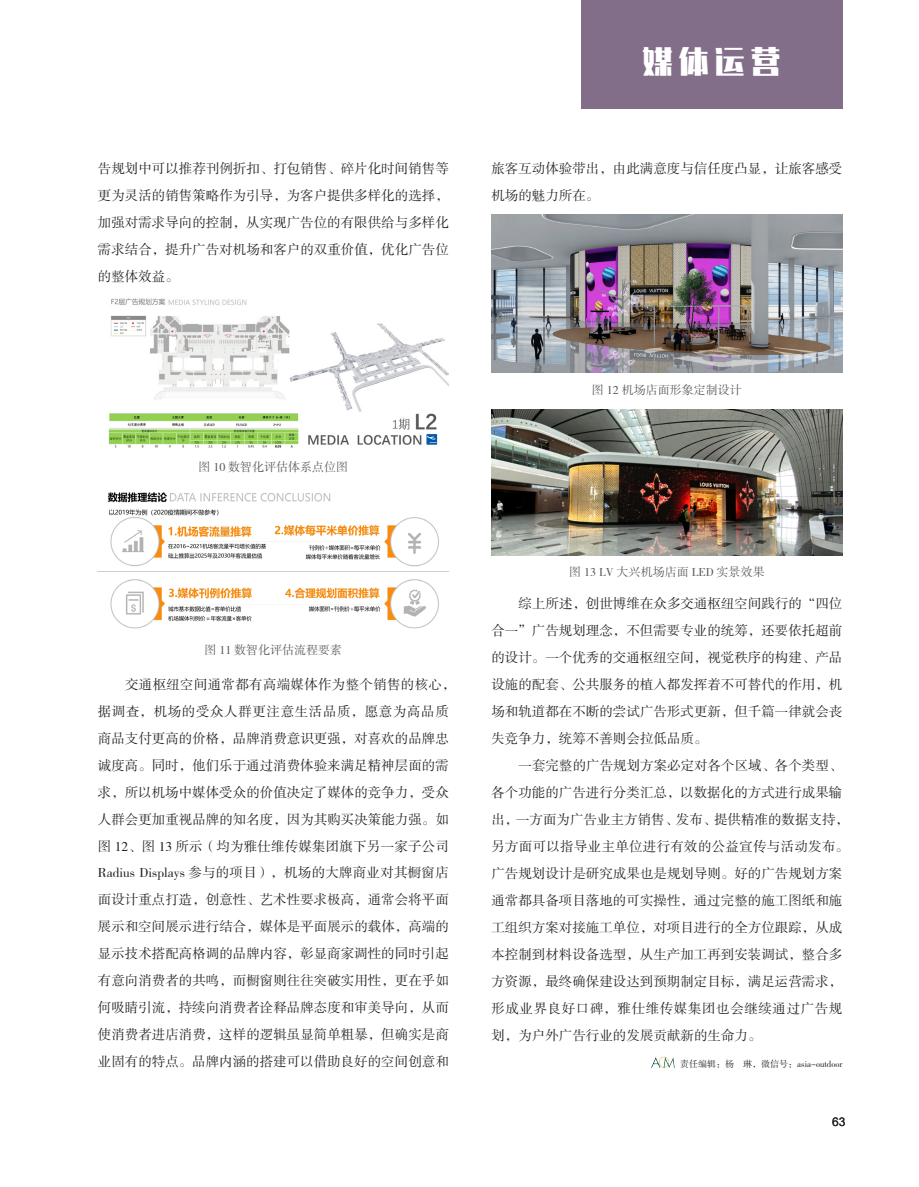
<style>
.page{position:relative;width:919px;height:1187px;background:#fff}
.page>*{position:absolute;margin:0;border:0;box-sizing:border-box;transform-origin:0 0}
.t1{font:30px "Zhenyan GB";color:#fff}
.缩进{font:13.5px/27px "FZSSK GBK1 0";color:#231f20}
.t2{font:12px "FZSSK GBK1 0";color:#57585a}
.t3{font:12px "Arial";color:#231f20}
.t4{font:9px "FZSSK GBK1 0";color:#231f20}
</style>
<div class="page">
<div style="left:580px;top:0;width:262px;height:108px;background:#836e89"></div>
<img style="left:651px;top:1056px;width:24px;height:11px">
<img style="left:108px;top:298px;width:341px;height:150px">
<img style="left:98px;top:492px;width:351px;height:137px">
<img style="left:491px;top:214px;width:351px;height:158px">
<img style="left:491px;top:409px;width:351px;height:146px">
<p class="缩进" style="left:98px;top:156px;width:352px;text-align:justify">告规划中可以推荐刊例折扣、打包销售、碎片化时间销售等更为灵活的销售策略作为引导，为客户提供多样化的选择，加强对需求导向的控制，从实现广告位的有限供给与多样化需求结合，提升广告对机场和客户的双重价值，优化广告位的整体效益。</p>
<p class="t2" style="left:198px;top:461px;width:151px">图 10 数智化评估体系点位图</p>
<p class="t2" style="left:204px;top:643px;width:139px">图 11 数智化评估流程要素</p>
<p class="缩进" style="left:98px;top:671px;width:359px;text-indent:27px">交通枢纽空间通常都有高端媒体作为整个销售的核心，据调查，机场的受众人群更注意生活品质，愿意为高品质商品支付更高的价格，品牌消费意识更强，对喜欢的品牌忠诚度高。同时，他们乐于通过消费体验来满足精神层面的需求，所以机场中媒体受众的价值决定了媒体的竞争力，受众人群会更加重视品牌的知名度，因为其购买决策能力强。如图 12、图 13 所示（均为雅仕维传媒集团旗下另一家子公司<br>Radius Displays 参与的项目），机场的大牌商业对其橱窗店面设计重点打造，创意性、艺术性要求极高，通常会将平面展示和空间展示进行结合，媒体是平面展示的载体，高端的显示技术搭配高格调的品牌内容，彰显商家调性的同时引起有意向消费者的共鸣，而橱窗则往往突破实用性，更在乎如何吸睛引流，持续向消费者诠释品牌态度和审美导向，从而使消费者进店消费，这样的逻辑虽显简单粗暴，但确实是商业固有的特点。品牌内涵的搭建可以借助良好的空间创意和</p>
<h1 class="t1" style="left:642px;top:44px;width:140px">媒体运营</h1>
<p class="缩进" style="left:491px;top:156px;width:352px">旅客互动体验带出，由此满意度与信任度凸显，让旅客感受机场的魅力所在。</p>
<p class="t2" style="left:592px;top:383px;width:151px">图 12 机场店面形象定制设计</p>
<p class="t2" style="left:569px;top:566px;width:197px">图 13 LV 大兴机场店面 LED 实景效果</p>
<p class="缩进" style="left:491px;top:590px;width:352px;text-align:justify;text-indent:27px">综上所述，创世博维在众多交通枢纽空间践行的“四位合一”广告规划理念，不但需要专业的统筹，还要依托超前的设计。一个优秀的交通枢纽空间，视觉秩序的构建、产品设施的配套、公共服务的植入都发挥着不可替代的作用，机场和轨道都在不断的尝试广告形式更新，但千篇一律就会丧失竞争力，统筹不善则会拉低品质。</p>
<p class="缩进" style="left:491px;top:752px;width:359px;text-indent:27px">一套完整的广告规划方案必定对各个区域、各个类型、各个功能的广告进行分类汇总，以数据化的方式进行成果输出，一方面为广告业主方销售、发布、提供精准的数据支持，另方面可以指导业主单位进行有效的公益宣传与活动发布。广告规划设计是研究成果也是规划导则。好的广告规划方案通常都具备项目落地的可实操性，通过完整的施工图纸和施工组织方案对接施工单位，对项目进行的全方位跟踪，从成本控制到材料设备选型，从生产加工再到安装调试，整合多方资源，最终确保建设达到预期制定目标，满足运营需求，形成业界良好口碑，雅仕维传媒集团也会继续通过广告规划，为户外广告行业的发展贡献新的生命力。</p>
<p class="t4" style="left:680px;top:1058px;width:164px">责任编辑：杨　琳，微信号：asia-outdoor</p>
<p class="t3" style="left:832px;top:1113px;width:15px">63</p>
</div>
